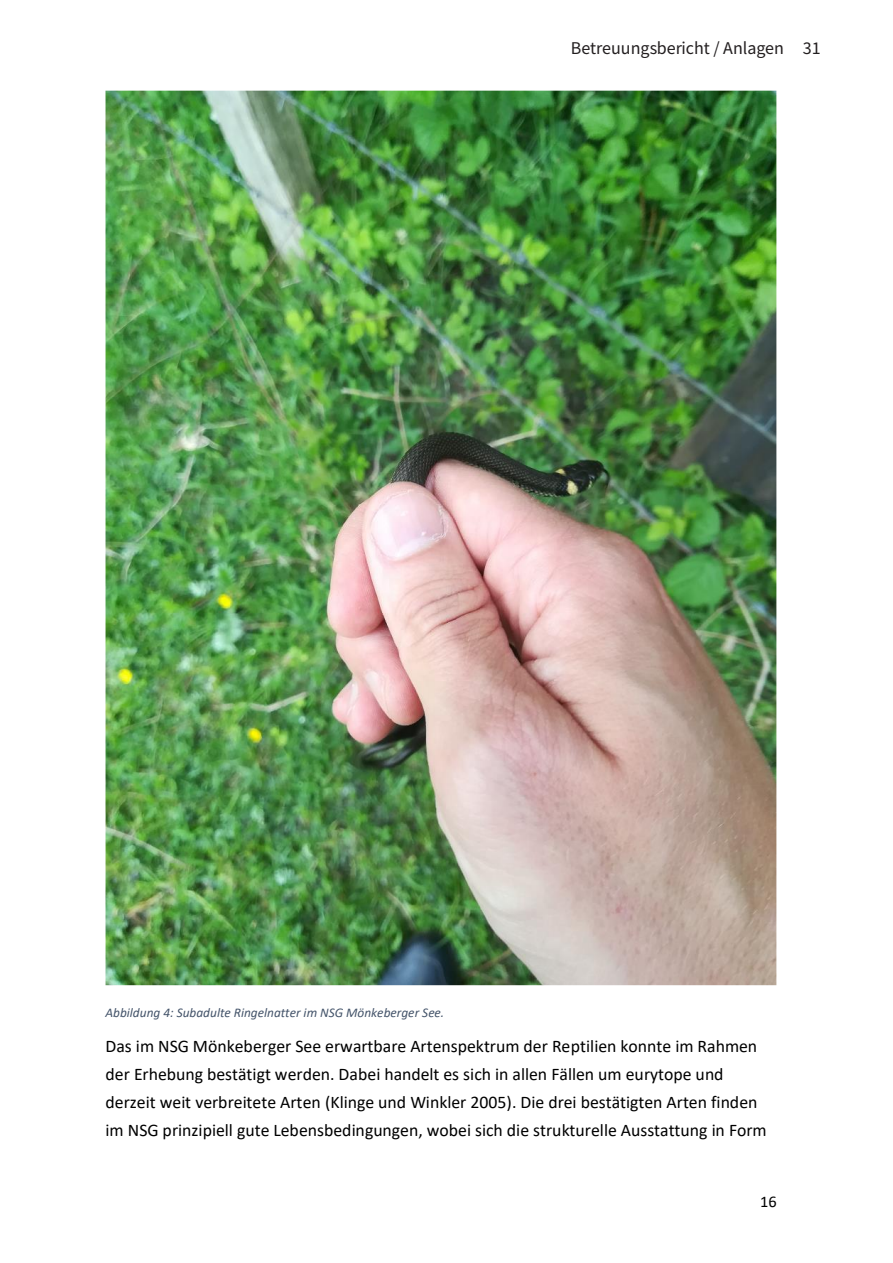
<style>
.page{position:relative;width:893px;height:1263px;background:#fff}
.page>*{position:absolute;margin:0;border:0;box-sizing:border-box;transform-origin:0 0}
.t1{font:18px "Source Sans Variable";letter-spacing:.02em;color:#231f20}
.t2{font:17.7px/28.2px "Calibri";color:#000}
.t3{font:16.35px "Calibri";color:#000}
.t4{font:italic 13.35px "Calibri";color:#44546a}
</style>
<div class="page">
<img style="left:106px;top:91px;width:670px;height:894px">
<p class="t1" style="left:571px;top:37px;width:251px">Betreuungsbericht / Anlagen 31</p>
<p class="t4" style="left:105px;top:1003px;width:340px">Abbildung 4: Subadulte Ringelnatter im NSG Mönkeberger See.</p>
<p class="t2" style="left:105px;top:1031px;width:663px">Das im NSG Mönkeberger See erwartbare Artenspektrum der Reptilien konnte im Rahmen der Erhebung bestätigt werden. Dabei handelt es sich in allen Fällen um eurytope und derzeit weit verbreitete Arten (Klinge und Winkler 2005). Die drei bestätigten Arten finden im NSG prinzipiell gute Lebensbedingungen, wobei sich die strukturelle Ausstattung in Form</p>
<p class="t3" style="left:760px;top:1190px;width:18px">16</p>
</div>
